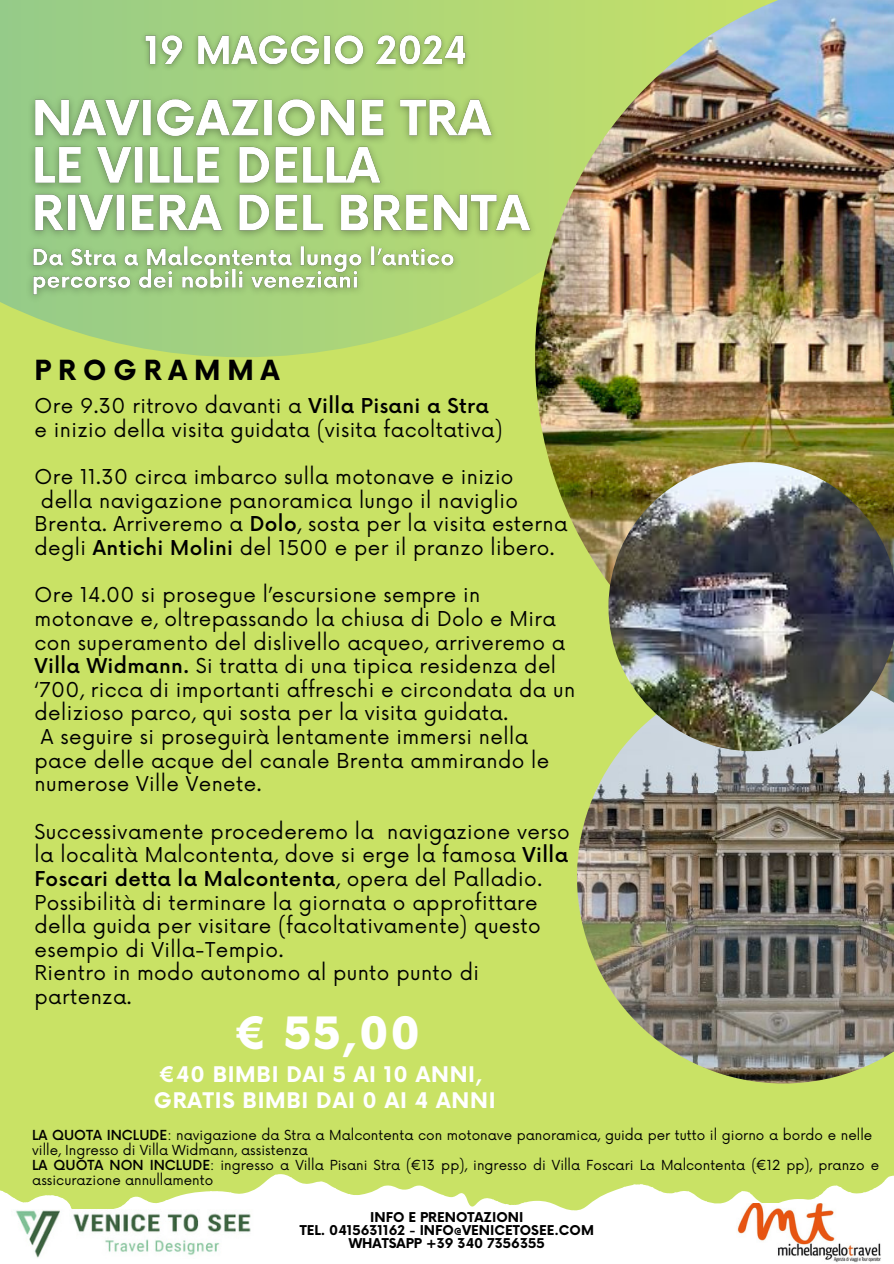
<style>
.page{position:relative;width:894px;height:1264px;background:#fff}
.page>*{position:absolute;margin:0;border:0;box-sizing:border-box;transform-origin:0 0}
.t1{font:900 43.5px "Now";color:#fff}
.t2{font:700 27px "Now";letter-spacing:.255em;color:#000}
.t3{font:700 21px/25.8px "Now";letter-spacing:.035em;color:#fff}
.t4{font:19.95px/23.7px "Now";letter-spacing:.02em;color:#000}
.t5{font:13.5px/14.7px "Now";color:#000}
.t6{font:700 13.2px "Now";color:#000}
.s1{font-weight:500}
</style>
<div class="page">
<div style="left:0;top:0;width:893px;height:1263px;background:#c9e265"></div>
<svg style="left:0;top:0;width:535px;height:357px"></svg>
<img style="left:535px;top:0;width:358px;height:582px">
<svg style="left:0;top:1174px;width:893px;height:89px;fill:#fff"></svg>
<img style="left:577px;top:751px;width:316px;height:332px">
<img style="left:608px;top:462px;width:285px;height:289px">
<img style="left:12px;top:1209px;width:243px;height:49px">
<img style="left:726px;top:1203px;width:155px;height:60px">
<img style="left:124px;top:28px;width:352px;height:48px">
<img style="left:22px;top:88px;width:520px;height:220px">
<h4 class="t2" style="left:35px;top:355px;width:246px">PROGRAMMA</h4>
<h6 class="t4" style="left:35px;top:395px;width:469px">Ore 9.30 ritrovo davanti a <span class="s1">Villa Pisani a Stra </span>e inizio della visita guidata (visita facoltativa)</h6>
<h6 class="t4" style="left:35px;top:466px;width:480px">Ore 11.30 circa imbarco sulla motonave e inizio</h6>
<h6 class="t4" style="left:41px;top:489px;width:478px">della navigazione panoramica lungo il naviglio</h6>
<h6 class="t4" style="left:35px;top:513px;width:534px">Brenta. Arriveremo a <span class="s1">Dolo</span>, sosta per la visita esterna</h6>
<h6 class="t4" style="left:35px;top:537px;width:521px">degli <span class="s1">Antichi Molini</span> del 1500 e per il pranzo libero.</h6>
<p class="t4" style="left:35px;top:584px;width:447px">Ore 14.00 si prosegue l’escursione sempre in</p>
<p class="t4" style="left:35px;top:608px;width:522px">motonave e, oltrepassando la chiusa di Dolo e Mira</p>
<p class="t4" style="left:35px;top:631px;width:532px">con superamento del dislivello acqueo, arriveremo a</p>
<p class="t4" style="left:35px;top:655px;width:523px"><span class="s1">Villa Widmann.</span> Si tratta di una tipica residenza del</p>
<p class="t4" style="left:35px;top:678px;width:542px">‘700, ricca di importanti affreschi e circondata da un</p>
<p class="t4" style="left:35px;top:702px;width:475px">delizioso parco, qui sosta per la visita guidata.</p>
<p class="t4" style="left:41px;top:726px;width:488px">A seguire si proseguirà lentamente immersi nella</p>
<p class="t4" style="left:35px;top:749px;width:516px">pace delle acque del canale Brenta ammirando le</p>
<p class="t4" style="left:35px;top:773px;width:228px">numerose Ville Venete.</p>
<p class="t4" style="left:35px;top:820px;width:536px">Successivamente procederemo la navigazione verso la località Malcontenta, dove si erge la famosa <span class="s1">Villa Foscari detta la Malcontenta</span>, opera del Palladio.<br>Possibilità di terminare la giornata o approfittare della guida per visitare (facoltativamente) questo esempio di Villa-Tempio.<br>Rientro in modo autonomo al punto punto di partenza.</p>
<p class="t1" style="left:236px;top:1009px;width:185px">€ 55,00</p>
<p class="t3" style="left:154px;top:1063px;width:343px">€40 BIMBI DAI 5 AI 10 ANNI,<br>GRATIS BIMBI DAI 0 AI 4 ANNI</p>
<p class="t5" style="left:32px;top:1128px;width:841px"><span class="s1">LA QUOTA INCLUDE</span>: navigazione da Stra a Malcontenta con motonave panoramica, guida per tutto il giorno a bordo e nelle ville, Ingresso di Villa Widmann, assistenza</p>
<p class="t5" style="left:32px;top:1157px;width:848px;line-height:15.8px"><span class="s1">LA QUOTA NON INCLUDE</span>: ingresso a Villa Pisani Stra (€13 pp), ingresso di Villa Foscari La Malcontenta (€12 pp), pranzo e assicurazione annullamento</p>
<p class="t6" style="left:370px;top:1209px;width:154px">INFO E PRENOTAZIONI</p>
<p class="t6" style="left:299px;top:1222px;width:296px">TEL. 0415631162 - INFO@VENICETOSEE.COM</p>
<p class="t6" style="left:348px;top:1235px;width:198px">WHATSAPP +39 340 7356355</p>
</div>
